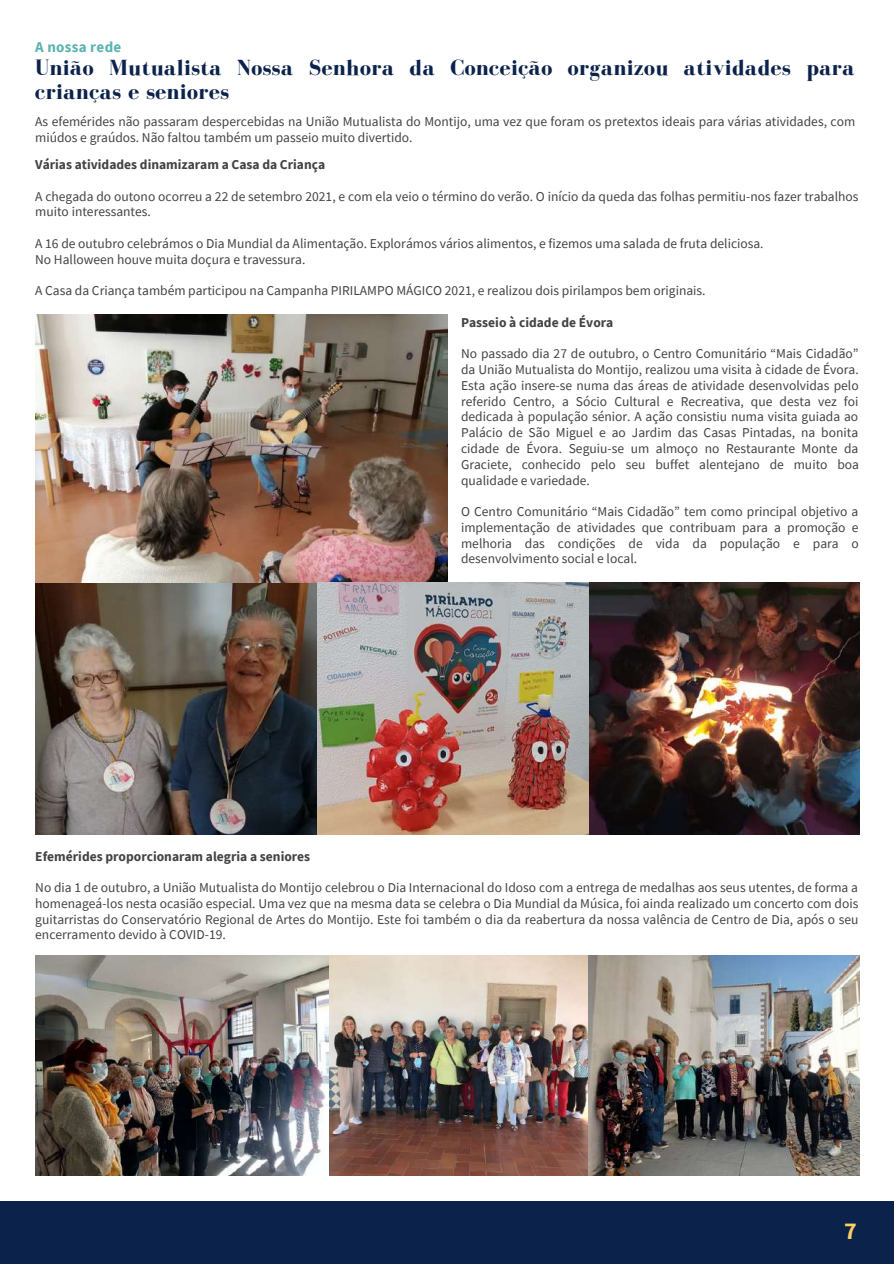
<style>
.page{position:relative;width:894px;height:1264px;background:#fff}
.page>*{position:absolute;margin:0;border:0;box-sizing:border-box;transform-origin:0 0}
.t1{font:700 24px "Source Sans Pro";color:#fecd65}
.t2{font:700 22.5px/24.5px "Bodoni FLF";letter-spacing:.02em;color:#0b224b}
.t3{font:700 15px "Source Sans Pro";letter-spacing:.02em;color:#5ab3b0}
.t4{font:13.5px/15.8px "Source Sans Pro";color:#434343}
.t5{font:700 13.5px "Source Sans Pro";color:#434343}
</style>
<div class="page">
<div style="left:0;top:1201px;width:893px;height:62px;background:#0b224b"></div>
<img style="left:35px;top:955px;width:823px;height:220px">
<img style="left:35px;top:582px;width:282px;height:252px">
<img style="left:35px;top:314px;width:412px;height:268px">
<img style="left:588px;top:582px;width:271px;height:252px">
<img style="left:317px;top:582px;width:271px;height:252px">
<p class="t3" style="left:35px;top:37px;width:88px">A nossa rede</p>
<h2 class="t2" style="left:35px;top:55px;width:820px">União Mutualista Nossa Senhora da Conceição organizou atividades para crianças e seniores</h2>
<p class="t4" style="left:35px;top:113px;width:821px">As efemérides não passaram despercebidas na União Mutualista do Montijo, uma vez que foram os pretextos ideais para várias atividades, com miúdos e graúdos. Não faltou também um passeio muito divertido.</p>
<p class="t5" style="left:35px;top:156px;width:291px">Várias atividades dinamizaram a Casa da Criança</p>
<p class="t4" style="left:35px;top:188px;width:824px">A chegada do outono ocorreu a 22 de setembro 2021, e com ela veio o término do verão. O início da queda das folhas permitiu-nos fazer trabalhos muito interessantes.</p>
<p class="t4" style="left:35px;top:235px;width:729px">A 16 de outubro celebrámos o Dia Mundial da Alimentação. Explorámos vários alimentos, e fizemos uma salada de fruta deliciosa.<br>No Halloween houve muita doçura e travessura.</p>
<p class="t4" style="left:35px;top:282px;width:671px">A Casa da Criança também participou na Campanha PIRILAMPO MÁGICO 2021, e realizou dois pirilampos bem originais.</p>
<p class="t5" style="left:461px;top:313px;width:154px">Passeio à cidade de Évora</p>
<p class="t4" style="left:461px;top:346px;width:399px;text-align:justify">No passado dia 27 de outubro, o Centro Comunitário “Mais Cidadão” da União Mutualista do Montijo, realizou uma visita à cidade de Évora.<br>Esta ação insere-se numa das áreas de atividade desenvolvidas pelo referido Centro, a Sócio Cultural e Recreativa, que desta vez foi dedicada à população sénior. A ação consistiu numa visita guiada ao Palácio de São Miguel e ao Jardim das Casas Pintadas, na bonita cidade de Évora. Seguiu-se um almoço no Restaurante Monte da Graciete, conhecido pelo seu buffet alentejano de muito boa qualidade e variedade.</p>
<p class="t4" style="left:461px;top:503px;width:399px;text-align:justify">O Centro Comunitário “Mais Cidadão” tem como principal objetivo a implementação de atividades que contribuam para a promoção e melhoria das condições de vida da população e para o desenvolvimento social e local.</p>
<p class="t5" style="left:35px;top:847px;width:276px">Efemérides proporcionaram alegria a seniores</p>
<p class="t4" style="left:35px;top:879px;width:824px;text-align:justify">No dia 1 de outubro, a União Mutualista do Montijo celebrou o Dia Internacional do Idoso com a entrega de medalhas aos seus utentes, de forma a homenageá-los nesta ocasião especial. Uma vez que na mesma data se celebra o Dia Mundial da Música, foi ainda realizado um concerto com dois guitarristas do Conservatório Regional de Artes do Montijo. Este foi também o dia da reabertura da nossa valência de Centro de Dia, após o seu encerramento devido à COVID-19.</p>
<h1 class="t1" style="left:844px;top:1215px;width:14px">7</h1>
</div>
